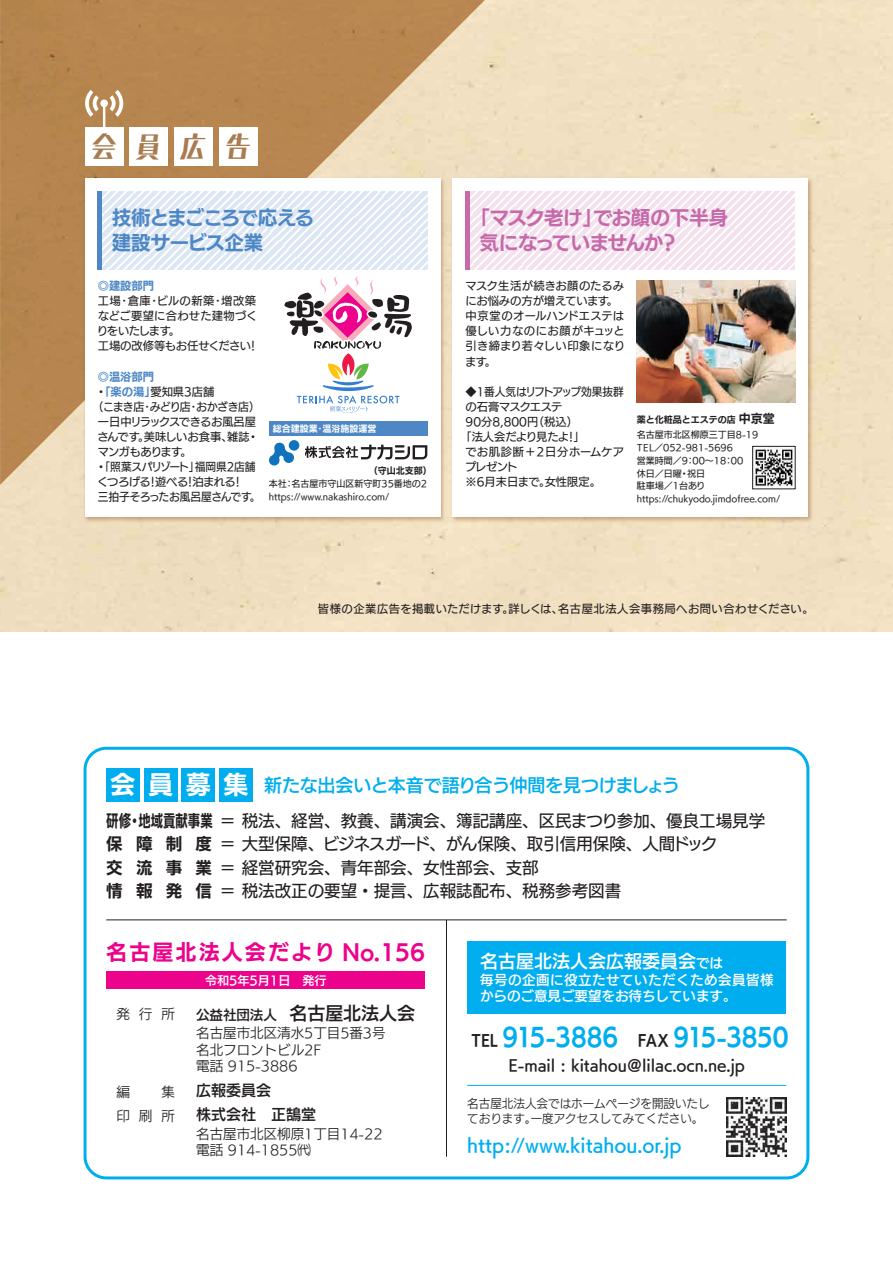
<style>
.page{position:relative;width:893px;height:1263px;background:#fff}
.page>*{position:absolute;margin:0;border:0;box-sizing:border-box;transform-origin:0 0}
.t1{font:30px "Comet Std B";color:#a97b50}
.t2{font:24px "UD Kakugo Large Pr 6 B";letter-spacing:-.02em;color:#00aeef;scale:.92 1}
.t3{font:21px "UD Kakugo Large Pr 6 B";letter-spacing:.1em;color:#ed028c}
.t4{font:19.5px/25.5px "UD Kakugo Large Pr 6 B";letter-spacing:-.04em;color:#c66aaa}
.t5{font:19.5px/25.5px "UD Kakugo Large Pr 6 B";letter-spacing:-.04em;color:#4d87c6}
.t6{font:18px "UD Kakugo Large Pr 6 DB";letter-spacing:-.02em;color:#00aeef}
.t7{font:18px "UD Kakugo Large Pr 6 DB";color:#00aeef}
.t8{font:18px "UD Kakugo Large Pr 6 DB";color:#fff}
.t9{font:18px "UD Kakugo Large Pr 6 DB";letter-spacing:-.005em;color:#231f20}
.t10{font:16.5px/23.4px "UD Kakugo Large Pr 6 M";color:#231f20}
.t11{font:15px/24px "UD Kakugo Large Pr 6 DB";color:#231f20}
.t12{font:13.5px/16.5px "UD Kakugo Large Pr 6 R";color:#231f20}
.t13{font:13.5px/16.5px "UD Kakugo Large Pr 6 DB";letter-spacing:.035em;color:#fff}
.t14{font:12px/15px "UD Kakugo Large Pr 6 R";color:#231f20;scale:.96 1}
.t15{font:12px "UD Kakugo Large Pr 6 DB";color:#fff}
.t16{font:11.25px/15.1px "UD Kakugo Large Pr 6 M";color:#231f20}
.t17{font:11.25px "UD Kakugo Large Pr 6 M";letter-spacing:.05em;color:#231f20}
.t18{font:11.25px "UD Kakugo Large Pr 6 M";letter-spacing:-.06em;color:#231f20}
.t19{font:11.25px "UD Kakugo Large Pr 6 M";letter-spacing:-.075em;color:#231f20}
.t20{font:11.25px "UD Kakugo Large Pr 6 M";color:#231f20;scale:.95 1}
.t21{font:11.25px "UD Kakugo Large Pr 6 M";letter-spacing:-.05em;color:#231f20}
.t22{font:11.25px "UD Kakugo Large Pr 6 M";letter-spacing:.06em;color:#231f20}
.t23{font:11.25px "UD Kakugo Large Pr 6 M";letter-spacing:-.035em;color:#231f20}
.t24{font:11.25px "UD Kakugo Large Pr 6 B";color:#4d87c6}
.t25{font:11.25px "UD Kakugo Large Pr 6 M";letter-spacing:-.07em;color:#231f20}
.t26{font:9px/12.8px "UD Kakugo Large Pr 6 M";color:#231f20}
.t27{font:9px "UD Kakugo Large Pr 6 B";color:#231f20}
.t28{font:9px "UD Kakugo Large Pr 6 B";color:#fff}
.s1{font-family:"UD Kakugo Large Pr 6 B";color:#4d87c6}
.s2{font-size:12px}
.s3{font-family:"UD Kakugo Large Pr 6 B";font-size:25.05px;color:#fff}
.s4{font-family:"UD Kakugo Large Pr 6 B"}
.s5{font-size:13.5px}
.s6{font-size:15px;color:#231f20}
</style>
<div class="page">
<svg style="left:0;top:0;width:498px;height:485px;background:#c29867"></svg>
<img style="left:450px;top:175px;width:366px;height:350px">
<div style="left:453px;top:178px;width:355px;height:339px;background:#fff"></div>
<svg style="left:85px;top:90px;width:38px;height:37px"></svg>
<div style="left:85px;top:127px;width:38px;height:38px;background:#fff"></div>
<div style="left:130px;top:127px;width:38px;height:38px;background:#fff"></div>
<div style="left:174px;top:127px;width:39px;height:38px;background:#fff"></div>
<div style="left:219px;top:127px;width:38px;height:38px;background:#fff"></div>
<img style="left:82px;top:175px;width:366px;height:350px">
<div style="left:85px;top:178px;width:355px;height:339px;background:#fff"></div>
<svg style="left:102px;top:191px;width:325px;height:79px;fill:#dce7f3"></svg>
<hr style="left:98px;top:191px;width:4px;height:79px;background:#4d87c6">
<div style="left:269px;top:421px;width:158px;height:15px;background:#4d87c6"></div>
<svg style="left:269px;top:440px;width:158px;height:26px"></svg>
<svg style="left:281px;top:228px;width:134px;height:185px"></svg>
<div style="left:84px;top:747px;width:725px;height:432px;border:3px solid #00aeef;border-radius:21px"></div>
<img style="left:727px;top:1097px;width:59px;height:60px">
<div style="left:467px;top:941px;width:319px;height:72px;background:#00aeef"></div>
<hr style="left:467px;top:1085px;width:319px;height:1px;background:#00aeef">
<hr style="left:446px;top:920px;width:1px;height:237px;background:#231f20">
<div style="left:106px;top:972px;width:319px;height:17px;background:#ed028c"></div>
<div style="left:106px;top:768px;width:33px;height:33px;background:#00aeef"></div>
<div style="left:144px;top:768px;width:33px;height:33px;background:#00aeef"></div>
<div style="left:182px;top:768px;width:33px;height:33px;background:#00aeef"></div>
<div style="left:220px;top:768px;width:33px;height:33px;background:#00aeef"></div>
<hr style="left:106px;top:919px;width:681px;height:1px;background:#231f20">
<img style="left:637px;top:280px;width:158px;height:123px">
<svg style="left:470px;top:191px;width:325px;height:79px;fill:#f3e1ee"></svg>
<hr style="left:466px;top:191px;width:4px;height:79px;background:#c66aaa">
<img style="left:754px;top:448px;width:39px;height:39px">
<div style="left:752px;top:446px;width:43px;height:43px;border:1px solid #231f20"></div>
<h1 class="t1" style="left:89px;top:122px;width:165px">会員広告</h1>
<h3 class="t5" style="left:112px;top:205px;width:204px">技術とまごころで応える建設サービス企業</h3>
<p class="t24" style="left:98px;top:280px;width:58px">◎建設部門</p>
<p class="t16" style="left:97px;top:294px;width:164px">工場･倉庫･ビルの新築･増改築などご要望に合わせた建物づくりをいたします。<br>工場の改修等もお任せください！</p>
<p class="t24" style="left:98px;top:370px;width:58px">◎温浴部門</p>
<p class="t16" style="left:96px;top:384px;width:120px">・<span class="s1">「楽の湯」</span>愛知県3店舗</p>
<p class="t19" style="left:93px;top:400px;width:169px">（こまき店･みどり店･おかざき店）</p>
<p class="t18" style="left:98px;top:415px;width:160px">一日中リラックスできるお風呂屋</p>
<p class="t16" style="left:97px;top:430px;width:163px">さんです。美味しいお食事、雑誌・</p>
<p class="t25" style="left:98px;top:446px;width:95px">マンガもあります。</p>
<p class="t16" style="left:96px;top:460px;width:162px">・「照葉スパリゾート」福岡県2店舗</p>
<p class="t21" style="left:97px;top:476px;width:148px">くつろげる！遊べる！泊まれる！</p>
<p class="t20" style="left:98px;top:491px;width:173px">三拍子そろったお風呂屋さんです。</p>
<p class="t28" style="left:273px;top:424px;width:105px">総合建設業･温浴施設運営</p>
<p class="t27" style="left:369px;top:465px;width:64px">（守山北支部）</p>
<p class="t26" style="left:269px;top:478px;width:160px">本社：名古屋市守山区新守町35番地の2 https://www.nakashiro.com/</p>
<h3 class="t4" style="left:480px;top:205px;width:250px;text-indent:-9px">「マスク老け」でお顔の下半身気になっていませんか？</h3>
<p class="t16" style="left:465px;top:279px;width:161px">マスク生活が続きお顔のたるみにお悩みの方が増えています。中京堂のオールハンドエステは優しい力なのにお顔がキュッと引き締まり若々しい印象になります。</p>
<p class="t16" style="left:466px;top:384px;width:160px">◆1番人気はリフトアップ効果抜群</p>
<p class="t18" style="left:466px;top:400px;width:98px">の石膏マスクエステ</p>
<p class="t16" style="left:466px;top:414px;width:114px">90分8,800円（税込）</p>
<p class="t23" style="left:460px;top:431px;width:126px">「法人会だより見たよ！」</p>
<p class="t22" style="left:466px;top:446px;width:160px">でお肌診断＋2日分ホームケア</p>
<p class="t16" style="left:465px;top:460px;width:54px">プレゼント</p>
<p class="t16" style="left:466px;top:475px;width:137px">※6月末日まで。女性限定。</p>
<p class="t27" style="left:637px;top:415px;width:140px">薬と化粧品とエステの店 <span class="s2">中京堂</span></p>
<p class="t26" style="left:637px;top:429px;width:145px">名古屋市北区柳原三丁目8-19<br>TEL／052-981-5696<br>営業時間／9：00～18：00<br>休日／日曜・祝日<br>駐車場／1台ありhttps://chukyodo.jimdofree.com/</p>
<p class="t17" style="left:318px;top:603px;width:497px">皆様の企業広告を掲載いただけます。詳しくは、名古屋北法人会事務局へお問い合わせください。</p>
<h3 class="t6" style="left:110px;top:775px;width:571px"><span class="s3">会員募集</span> 新たな出会いと本音で語り合う仲間を見つけましょう</h3>
<h3 class="t10" style="left:106px;top:810px;width:660px"><span class="s4">研修・地域貢献事業</span>＝ 税法、経営、教養、講演会、簿記講座、区民まつり参加、優良工場見学<span class="s4">保 障 制 度</span> ＝ 大型保障、ビジネスガード、がん保険、取引信用保険、人間ドック<br><span class="s4">交 流 事 業</span> ＝ 経営研究会、青年部会、女性部会、支部<br><span class="s4">情 報 発 信</span> ＝ 税法改正の要望・提言、広報誌配布、税務参考図書</h3>
<h3 class="t3" style="left:106px;top:940px;width:320px">名古屋北法人会だより No.156</h3>
<p class="t15" style="left:205px;top:973px;width:123px">令和5年5月1日　発行</p>
<p class="t12" style="left:116px;top:1006px;width:60px">発行所</p>
<p class="t12" style="left:116px;top:1084px;width:15px">編</p>
<p class="t12" style="left:116px;top:1080px;width:60px;line-height:24px;text-align:right">集<br>印刷所</p>
<h3 class="t9" style="left:196px;top:1003px;width:220px"><span class="s5">公益社団法人</span> 名古屋北法人会</h3>
<p class="t12" style="left:196px;top:1025px;width:191px">名古屋市北区清水5丁目5番3号名北フロントビル2F<br>電話 915-3886</p>
<h3 class="t11" style="left:196px;top:1079px;width:121px">広報委員会<br>株式会社　正鵠堂</h3>
<p class="t12" style="left:196px;top:1126px;width:188px">名古屋市北区柳原1丁目14-22電話 914-1855㈹</p>
<h3 class="t8" style="left:480px;top:951px;width:244px">名古屋北法人会広報委員会<span class="s5">では</span></h3>
<p class="t13" style="left:480px;top:972px;width:295px">毎号の企画に役立たせていただくため会員皆様からのご意見ご要望をお待ちしています。</p>
<h2 class="t2" style="left:472px;top:1024px;width:346px"><span class="s6">TEL</span> 915-3886 <span class="s6">FAX</span> 915-3850</h2>
<h3 class="t11" style="left:508px;top:1053px;width:238px">E-mail : kitahou＠lilac.ocn.ne.jp</h3>
<p class="t14" style="left:467px;top:1096px;width:254px">名古屋北法人会ではホームページを開設いたしております。一度アクセスしてみてください。</p>
<h3 class="t7" style="left:467px;top:1135px;width:216px">http://www.kitahou.or.jp</h3>
</div>
